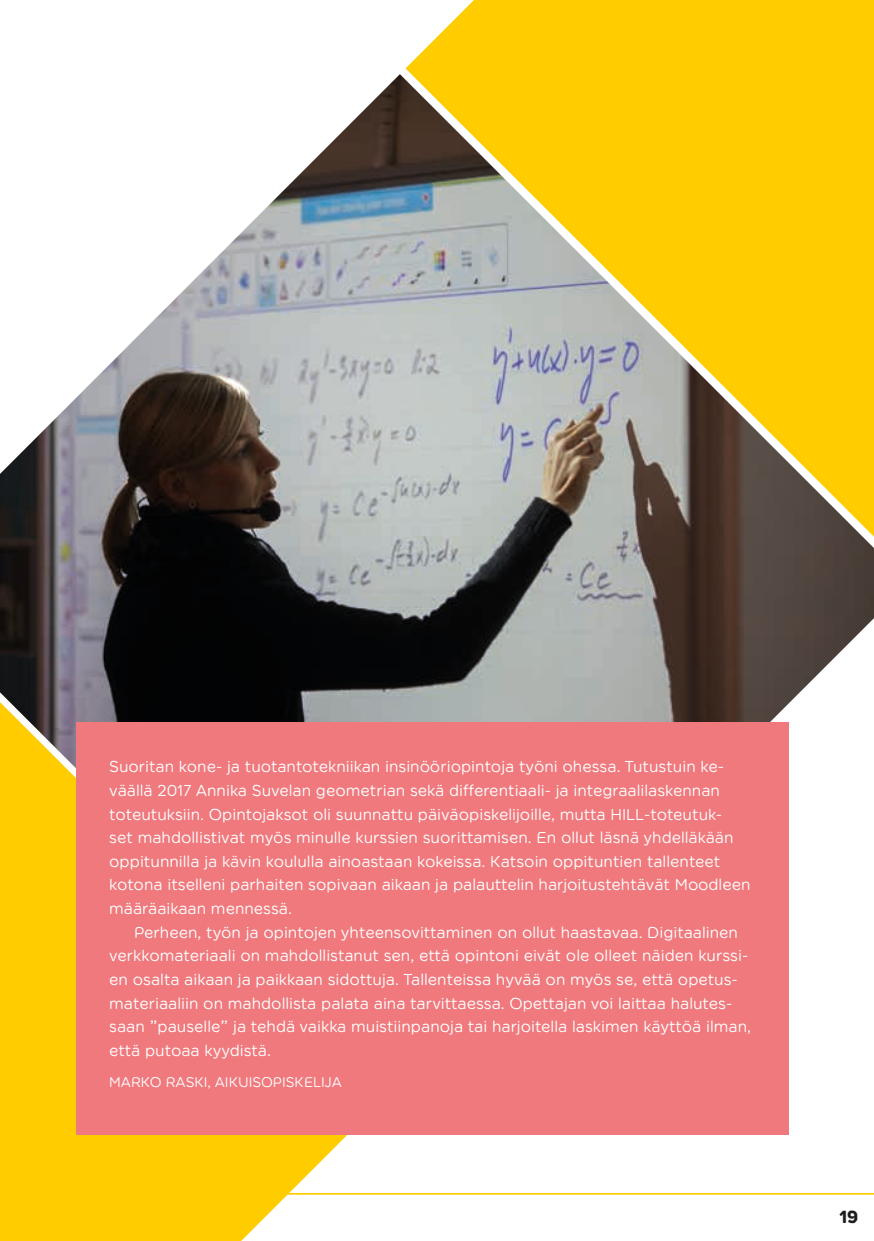
<style>
.page{position:relative;width:874px;height:1241px;background:#fff}
.page>*{position:absolute;margin:0;border:0;box-sizing:border-box;transform-origin:0 0}
.t1{font:700 17.5px "Meccanica";color:#1d1d1b}
.t2{font:15.75px/23.6px "Meccanica";color:#fff}
.t3{font:14px "Meccanica";color:#fff}
</style>
<div class="page">
<hr style="left:0;top:1192px;width:873px;height:2px;background:#fc0">
<svg style="left:0;top:843px;width:390px;height:397px;fill:#fc0"></svg>
<img style="left:0;top:74px;width:873px;height:769px">
<div style="left:76px;top:722px;width:712px;height:412px;background:#ef797d"></div>
<svg style="left:405px;top:0;width:468px;height:536px;background:#d4b745"></svg>
<p class="t2" style="left:109px;top:755px;width:642px">Suoritan kone- ja tuotantotekniikan insinööriopintoja työni ohessa. Tutustuin ke&shy;väällä 2017 Annika Suvelan geometrian sekä differentiaali- ja integraalilaskennan toteutuksiin. Opintojaksot oli suunnattu päiväopiskelijoille, mutta HILL-toteutuk-<br>set mahdollistivat myös minulle kurssien suorittamisen. En ollut läsnä yhdelläkään oppitunnilla ja kävin koululla ainoastaan kokeissa. Katsoin oppituntien tallenteet kotona itselleni parhaiten sopivaan aikaan ja palauttelin harjoitustehtävät Moodleen määräaikaan mennessä.</p>
<p class="t2" style="left:109px;top:920px;width:643px;text-indent:25px">Perheen, työn ja opintojen yhteensovittaminen on ollut haastavaa. Digitaalinen verkkomateriaali on mahdollistanut sen, että opintoni eivät ole olleet näiden kurssi&shy;en osalta aikaan ja paikkaan sidottuja. Tallenteissa hyvää on myös se, että opetus&shy;materiaaliin on mahdollista palata aina tarvittaessa. Opettajan voi laittaa halutes&shy;saan ”pauselle” ja tehdä vaikka muistiinpanoja tai harjoitella laskimen käyttöä ilman, että putoaa kyydistä.</p>
<p class="t3" style="left:109px;top:1072px;width:234px">MARKO RASKI, AIKUISOPISKELIJA</p>
<p class="t1" style="left:838px;top:1204px;width:20px">19</p>
</div>
